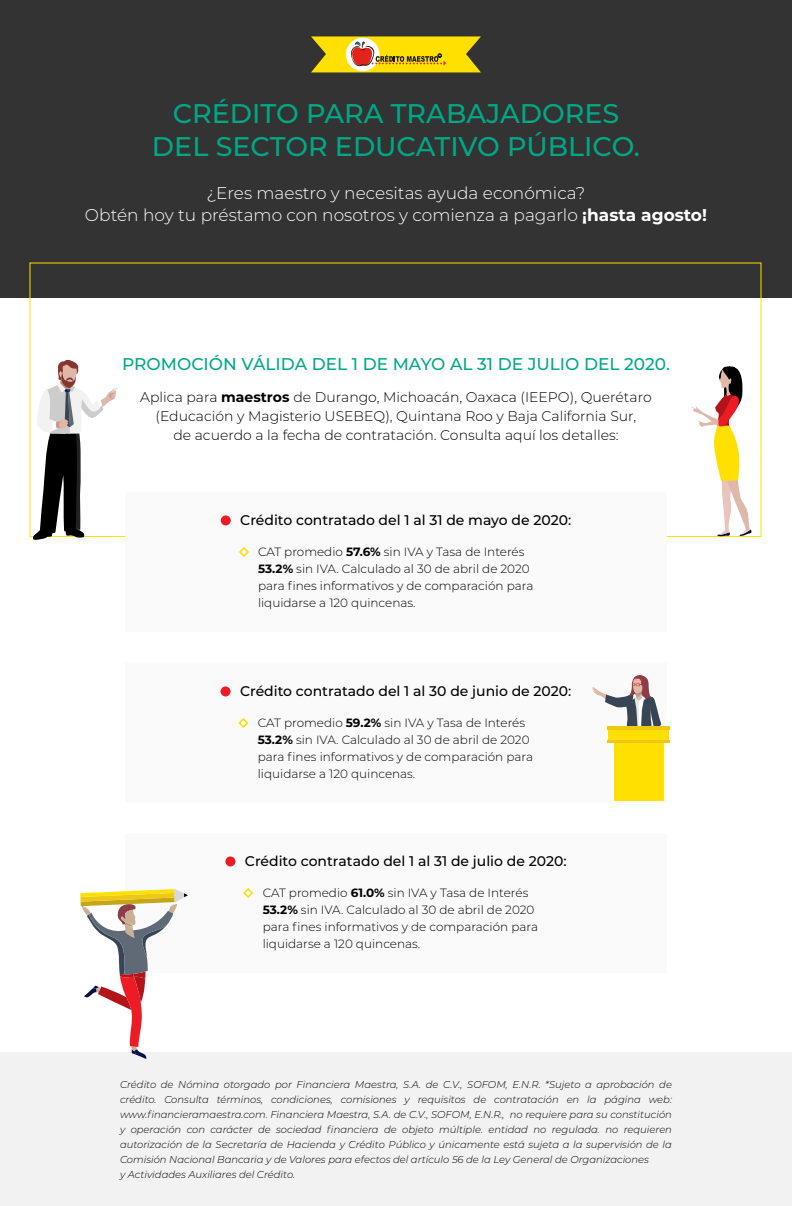
<style>
.page{position:relative;width:792px;height:1206px;background:#fff}
.page>*{position:absolute;margin:0;border:0;box-sizing:border-box;transform-origin:0 0}
.t1{font:500 27px/32.4px "Montserrat";color:#00a886;text-align:center}
.t2{font:300 17px/22px "Montserrat";color:#fff;text-align:center}
.t3{font:500 17px "Montserrat";color:#00a886}
.t4{font:300 14px/19px "Montserrat";color:#000;text-align:center}
.t5{font:500 14px "Montserrat";color:#000}
.t6{font:300 12px/17px "Montserrat";color:#000}
.t7{font:italic 300 10px/15px "Montserrat";color:#000}
.s1{font-weight:700}
</style>
<div class="page">
<div style="left:0;top:0;width:792px;height:298px;background:#333"></div>
<div style="left:125px;top:492px;width:542px;height:140px;background:#fafafa"></div>
<div style="left:125px;top:663px;width:542px;height:140px;background:#fafafa"></div>
<div style="left:125px;top:833px;width:542px;height:140px;background:#fafafa"></div>
<div style="left:0;top:1052px;width:792px;height:154px;background:#f2f2f2"></div>
<div style="left:608px;top:729px;width:60px;height:14px;background:#ffe000"></div>
<hr style="left:607px;top:741px;width:63px;height:2px;background:#edc915">
<hr style="left:607px;top:726px;width:63px;height:4px;background:#edc915">
<svg style="left:105px;top:891px;width:20px;height:116px"></svg>
<svg style="left:311px;top:36px;width:170px;height:36px"></svg>
<svg style="left:105px;top:387px;width:13px;height:150px"></svg>
<svg style="left:31px;top:262px;width:74px;height:736px"></svg>
<svg style="left:125px;top:262px;width:74px;height:797px"></svg>
<svg style="left:219px;top:262px;width:73px;height:636px"></svg>
<svg style="left:312px;top:36px;width:74px;height:228px"></svg>
<svg style="left:406px;top:36px;width:74px;height:228px"></svg>
<svg style="left:593px;top:262px;width:74px;height:539px"></svg>
<svg style="left:687px;top:262px;width:74px;height:275px"></svg>
<h1 class="t1" style="left:152px;top:97px;width:490px">CRÉDITO PARA TRABAJADORES<br>DEL SECTOR EDUCATIVO PÚBLICO.</h1>
<h2 class="t2" style="left:85px;top:181px;width:624px">¿Eres maestro y necesitas ayuda económica?<br>Obtén hoy tu préstamo con nosotros y comienza a pagarlo <span class="s1">¡hasta agosto!</span></h2>
<h2 class="t3" style="left:122px;top:352px;width:549px">PROMOCIÓN VÁLIDA DEL 1 DE MAYO AL 31 DE JULIO DEL 2020.</h2>
<h3 class="t4" style="left:140px;top:387px;width:513px">Aplica para <span class="s1">maestros</span> de Durango, Michoacán, Oaxaca (IEEPO), Querétaro (Educación y Magisterio USEBEQ), Quintana Roo y Baja California Sur,<br>de acuerdo a la fecha de contratación. Consulta aquí los detalles:</h3>
<h3 class="t5" style="left:240px;top:510px;width:333px">Crédito contratado del 1 al 31 de mayo de 2020:</h3>
<p class="t6" style="left:258px;top:543px;width:277px">CAT promedio <span class="s1">57.6%</span> sin IVA y Tasa de Interés <span class="s1">53.2%</span> sin IVA. Calculado al 30 de abril de 2020 para fines informativos y de comparación para liquidarse a 120 quincenas.</p>
<h3 class="t5" style="left:240px;top:681px;width:333px">Crédito contratado del 1 al 30 de junio de 2020:</h3>
<p class="t6" style="left:258px;top:714px;width:277px">CAT promedio <span class="s1">59.2%</span> sin IVA y Tasa de Interés <span class="s1">53.2%</span> sin IVA. Calculado al 30 de abril de 2020 para fines informativos y de comparación para liquidarse a 120 quincenas.</p>
<h3 class="t5" style="left:245px;top:851px;width:323px">Crédito contratado del 1 al 31 de julio de 2020:</h3>
<p class="t6" style="left:263px;top:884px;width:277px">CAT promedio <span class="s1">61.0%</span> sin IVA y Tasa de Interés <span class="s1">53.2%</span> sin IVA. Calculado al 30 de abril de 2020 para fines informativos y de comparación para liquidarse a 120 quincenas.</p>
<p class="t7" style="left:120px;top:1076px;width:554px">Crédito de Nómina otorgado por Financiera Maestra, S.A. de C.V., SOFOM, E.N.R. *Sujeto a aprobación de crédito. Consulta términos, condiciones, comisiones y requisitos de contratación en la página web: www.financieramaestra.com. Financiera Maestra, S.A. de C.V., SOFOM, E.N.R., no requiere para su constitución y operación con carácter de sociedad financiera de objeto múltiple. entidad no regulada. no requieren autorización de la Secretaría de Hacienda y Crédito Público y únicamente está sujeta a la supervisión de la Comisión Nacional Bancaria y de Valores para efectos del artículo 56 de la Ley General de Organizaciones<br>y Actividades Auxiliares del Crédito.</p>
</div>
